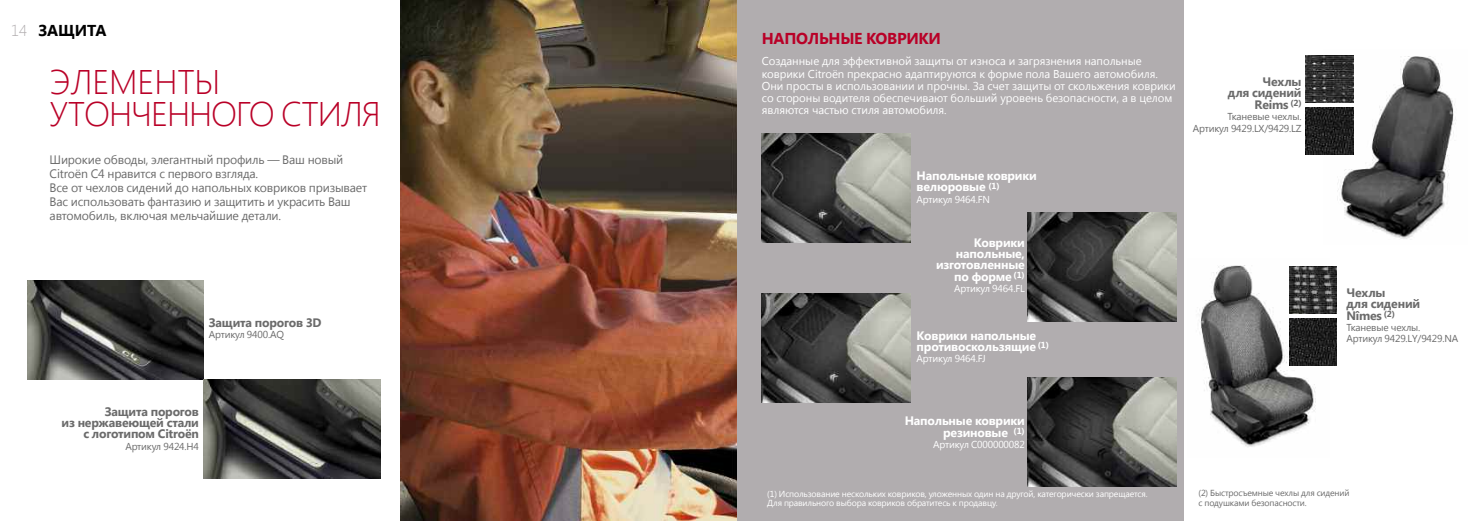
<style>
.page{position:relative;width:1474px;height:521px;background:#fff}
.page>*{position:absolute;margin:0;border:0;box-sizing:border-box;transform-origin:0 0}
.t1{font:300 34.12px/31.5px "Segoe UI";letter-spacing:-.03em;color:#b90027}
.t2{font:700 15.75px "Segoe UI";letter-spacing:-.015em;color:#b90027}
.t3{font:700 15.75px "Segoe UI";letter-spacing:-.005em;color:#000}
.t4{font:12.25px/14px "Segoe UI";letter-spacing:-.015em;color:#6b6b6b}
.t5{font:700 12.25px/11.4px "Segoe UI";letter-spacing:-.015em;color:#fff}
.t6{font:700 12.25px/11.4px "Segoe UI";letter-spacing:-.015em;color:#6b6b6b;text-align:right}
.t7{font:11.38px/12.2px "Segoe UI";letter-spacing:-.005em;color:#fff}
.t8{font:10.06px/11.4px "Segoe UI";letter-spacing:-.015em;color:#6b6b6b;text-align:right}
.t9{font:10.06px "Segoe UI";letter-spacing:-.015em;color:#fff}
.t10{font:8.75px/9.6px "Segoe UI";letter-spacing:-.015em;color:#fff}
.t11{font:8.75px/9.6px "Segoe UI";letter-spacing:-.015em;color:#6b6b6b}
.s1{font-weight:300;color:#b1adaf}
</style>
<div class="page">
<img style="left:1199px;top:265px;width:117px;height:182px">
<img style="left:1323px;top:55px;width:133px;height:184px">
<img style="left:1305px;top:55px;width:47px;height:48px">
<img style="left:1305px;top:108px;width:47px;height:47px">
<img style="left:1289px;top:266px;width:47px;height:48px">
<img style="left:1289px;top:318px;width:47px;height:48px">
<img style="left:400px;top:0;width:337px;height:521px">
<img style="left:28px;top:280px;width:176px;height:99px">
<div style="left:737px;top:0;width:446px;height:521px;background:#b1adaf"></div>
<img style="left:1027px;top:212px;width:149px;height:109px">
<img style="left:1027px;top:377px;width:149px;height:109px">
<img style="left:204px;top:379px;width:176px;height:99px">
<img style="left:761px;top:133px;width:149px;height:109px">
<img style="left:761px;top:294px;width:149px;height:109px">
<h2 class="t3" style="left:11px;top:19px;width:97px"><span class="s1">14</span> ЗАЩИТА</h2>
<h1 class="t1" style="left:50px;top:64px;width:333px">ЭЛЕМЕНТЫ<br>УТОНЧЕННОГО СТИЛЯ</h1>
<p class="t4" style="left:50px;top:152px;width:319px">Широкие обводы, элегантный профиль — Ваш новый Citroën C4 нравится с первого взгляда.<br>Все от чехлов сидений до напольных ковриков призывает Вас использовать фантазию и защитить и украсить Ваш автомобиль, включая мельчайшие детали.</p>
<p class="t6" style="left:209px;top:316px;width:114px">Защита порогов 3D</p>
<p class="t8" style="left:209px;top:328px;width:77px">Артикул 9400.AQ</p>
<p class="t6" style="left:62px;top:405px;width:139px">Защита порогов<br>из нержавеющей стали с логотипом Citroën</p>
<p class="t8" style="left:125px;top:440px;width:75px">Артикул 9424.H4</p>
<h2 class="t2" style="left:761px;top:27px;width:181px">НАПОЛЬНЫЕ КОВРИКИ</h2>
<p class="t7" style="left:761px;top:54px;width:415px">Созданные для эффективной защиты от износа и загрязнения напольные коврики Citroën прекрасно адаптируются к форме пола Вашего автомобиля.<br>Они просты в использовании и прочны. За счет защиты от скольжения коврики со стороны водителя обеспечивают больший уровень безопасности, а в целом являются частью стиля автомобиля.</p>
<p class="t5" style="left:916px;top:169px;width:122px">Напольные коврики велюровые <sup>(1)</sup></p>
<p class="t9" style="left:916px;top:192px;width:75px">Артикул 9464.Fn</p>
<p class="t5" style="left:936px;top:236px;width:90px;text-align:right">Коврики напольные, изготовленные по форме <sup>(1)</sup></p>
<p class="t9" style="left:954px;top:281px;width:72px">Артикул 9464.FL</p>
<p class="t5" style="left:916px;top:329px;width:134px">Коврики напольные противоскользящие <sup>(1)</sup></p>
<p class="t9" style="left:916px;top:352px;width:71px">Артикул 9464.FJ</p>
<p class="t6" style="left:1227px;top:75px;width:75px">Чехлы<br>для сидений<br>Reims <sup>(2)</sup></p>
<p class="t8" style="left:1192px;top:110px;width:110px">Тканевые чехлы.<br>Артикул 9429.LX/9429.LZ</p>
<p class="t6" style="left:1346px;top:286px;width:75px;text-align:left">Чехлы<br>для сидений<br>Nîmes <sup>(2)</sup></p>
<p class="t8" style="left:1346px;top:321px;width:113px;text-align:left">Тканевые чехлы.<br>Артикул 9429.LY/9429.nA</p>
<p class="t5" style="left:904px;top:415px;width:122px;text-align:right">Напольные коврики резиновые <sup>(1)</sup></p>
<p class="t9" style="left:933px;top:437px;width:93px">Артикул C000000082</p>
<p class="t10" style="left:767px;top:488px;width:382px">(1) Использование нескольких ковриков, уложенных один на другой, категорически запрещается.<br>Для правильного выбора ковриков обратитесь к продавцу.</p>
<p class="t11" style="left:1198px;top:488px;width:152px">(2) Быстросъемные чехлы для сидений с подушками безопасности.</p>
</div>
